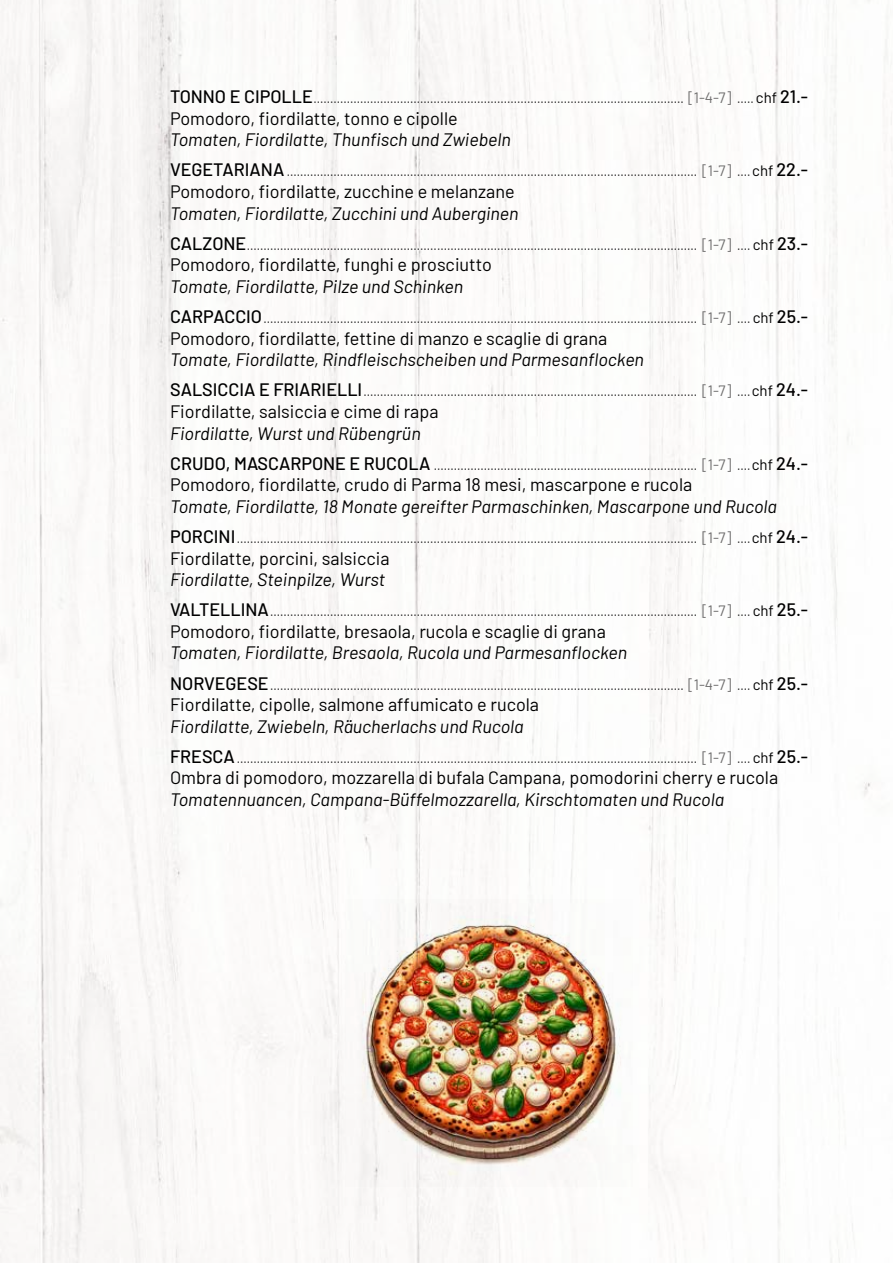
<style>
.page{position:relative;width:893px;height:1263px;background:#fff}
.page>*{position:absolute;margin:0;border:0;box-sizing:border-box;transform-origin:0 0}
.t1{font:italic 18px "Barlow";color:#000}
.t2{font:18px "Barlow";color:#000}
.t3{font:12px "Barlow";color:#000}
.s1{font-weight:500;font-size:18px}
.s2{font-size:15px;color:#706f6f}
.s3{font-size:15px}
</style>
<div class="page">
<img style="left:0;top:0;width:893px;height:1263px">
<img style="left:345px;top:899px;width:288px;height:288px">
<p class="t3" style="left:170px;top:90px;width:639px"><span class="s1">TONNO E CIPOLLE</span>............................................................................................................... <span class="s2">[1-4-7]</span> ..... <span class="s3">chf</span> <span class="s1">21.-</span></p>
<h1 class="t2" style="left:170px;top:105px;width:289px">Pomodoro, fiordilatte, tonno e cipolle</h1>
<h1 class="t1" style="left:170px;top:127px;width:342px">Tomaten, Fiordilatte, Thunfisch und Zwiebeln</h1>
<p class="t3" style="left:170px;top:163px;width:639px"><span class="s1">VEGETARIANA</span> ........................................................................................................................... <span class="s2">[1-7]</span> ....<span class="s3">chf</span> <span class="s1">22.-</span></p>
<h1 class="t2" style="left:170px;top:178px;width:346px">Pomodoro, fiordilatte, zucchine e melanzane</h1>
<h1 class="t1" style="left:170px;top:200px;width:350px">Tomaten, Fiordilatte, Zucchini und Auberginen</h1>
<p class="t3" style="left:170px;top:237px;width:639px"><span class="s1">CALZONE</span>....................................................................................................................................... <span class="s2">[1-7]</span> .... <span class="s3">chf</span> <span class="s1">23.-</span></p>
<h1 class="t2" style="left:170px;top:252px;width:323px">Pomodoro, fiordilatte, funghi e prosciutto</h1>
<h1 class="t1" style="left:170px;top:273px;width:295px">Tomate, Fiordilatte, Pilze und Schinken</h1>
<p class="t3" style="left:170px;top:310px;width:639px"><span class="s1">CARPACCIO</span>.................................................................................................................................. <span class="s2">[1-7]</span> .... <span class="s3">chf</span> <span class="s1">25.-</span></p>
<h1 class="t2" style="left:170px;top:325px;width:439px">Pomodoro, fiordilatte, fettine di manzo e scaglie di grana</h1>
<h1 class="t1" style="left:170px;top:347px;width:475px">Tomate, Fiordilatte, Rindfleischscheiben und Parmesanflocken</h1>
<p class="t3" style="left:170px;top:383px;width:639px"><span class="s1">SALSICCIA E FRIARIELLI</span>.................................................................................................... <span class="s2">[1-7]</span> ....<span class="s3">chf</span> <span class="s1">24.-</span></p>
<h1 class="t2" style="left:170px;top:398px;width:270px">Fiordilatte, salsiccia e cime di rapa</h1>
<h1 class="t1" style="left:170px;top:420px;width:252px">Fiordilatte, Wurst und Rübengrün</h1>
<p class="t3" style="left:170px;top:457px;width:639px"><span class="s1">CRUDO, MASCARPONE E RUCOLA</span> ............................................................................... <span class="s2">[1-7]</span> ....<span class="s3">chf</span> <span class="s1">24.-</span></p>
<h1 class="t2" style="left:170px;top:472px;width:524px">Pomodoro, fiordilatte, crudo di Parma 18 mesi, mascarpone e rucola</h1>
<h1 class="t1" style="left:170px;top:493px;width:609px">Tomate, Fiordilatte, 18 Monate gereifter Parmaschinken, Mascarpone und Rucola</h1>
<p class="t3" style="left:170px;top:530px;width:639px"><span class="s1">PORCINI</span>.......................................................................................................................................... <span class="s2">[1-7]</span> ....<span class="s3">chf</span> <span class="s1">24.-</span></p>
<h1 class="t2" style="left:170px;top:545px;width:221px">Fiordilatte, porcini, salsiccia</h1>
<h1 class="t1" style="left:170px;top:567px;width:217px">Fiordilatte, Steinpilze, Wurst</h1>
<p class="t3" style="left:170px;top:603px;width:639px"><span class="s1">VALTELLINA</span>................................................................................................................................ <span class="s2">[1-7]</span> .... <span class="s3">chf</span> <span class="s1">25.-</span></p>
<h1 class="t2" style="left:170px;top:618px;width:437px">Pomodoro, fiordilatte, bresaola, rucola e scaglie di grana</h1>
<h1 class="t1" style="left:170px;top:640px;width:459px">Tomaten, Fiordilatte, Bresaola, Rucola und Parmesanflocken</h1>
<p class="t3" style="left:170px;top:676px;width:639px"><span class="s1">NORVEGESE</span>............................................................................................................................ <span class="s2">[1-4-7]</span> .... <span class="s3">chf</span> <span class="s1">25.-</span></p>
<h1 class="t2" style="left:170px;top:692px;width:371px">Fiordilatte, cipolle, salmone affumicato e rucola</h1>
<h1 class="t1" style="left:170px;top:713px;width:355px">Fiordilatte, Zwiebeln, Räucherlachs und Rucola</h1>
<p class="t3" style="left:170px;top:750px;width:639px"><span class="s1">FRESCA</span> .......................................................................................................................................... <span class="s2">[1-7]</span> .... <span class="s3">chf</span> <span class="s1">25.-</span></p>
<h1 class="t2" style="left:170px;top:765px;width:610px">Ombra di pomodoro, mozzarella di bufala Campana, pomodorini cherry e rucola</h1>
<h1 class="t1" style="left:170px;top:786px;width:556px">Tomatennuancen, Campana-Büffelmozzarella, Kirschtomaten und Rucola</h1>
</div>
